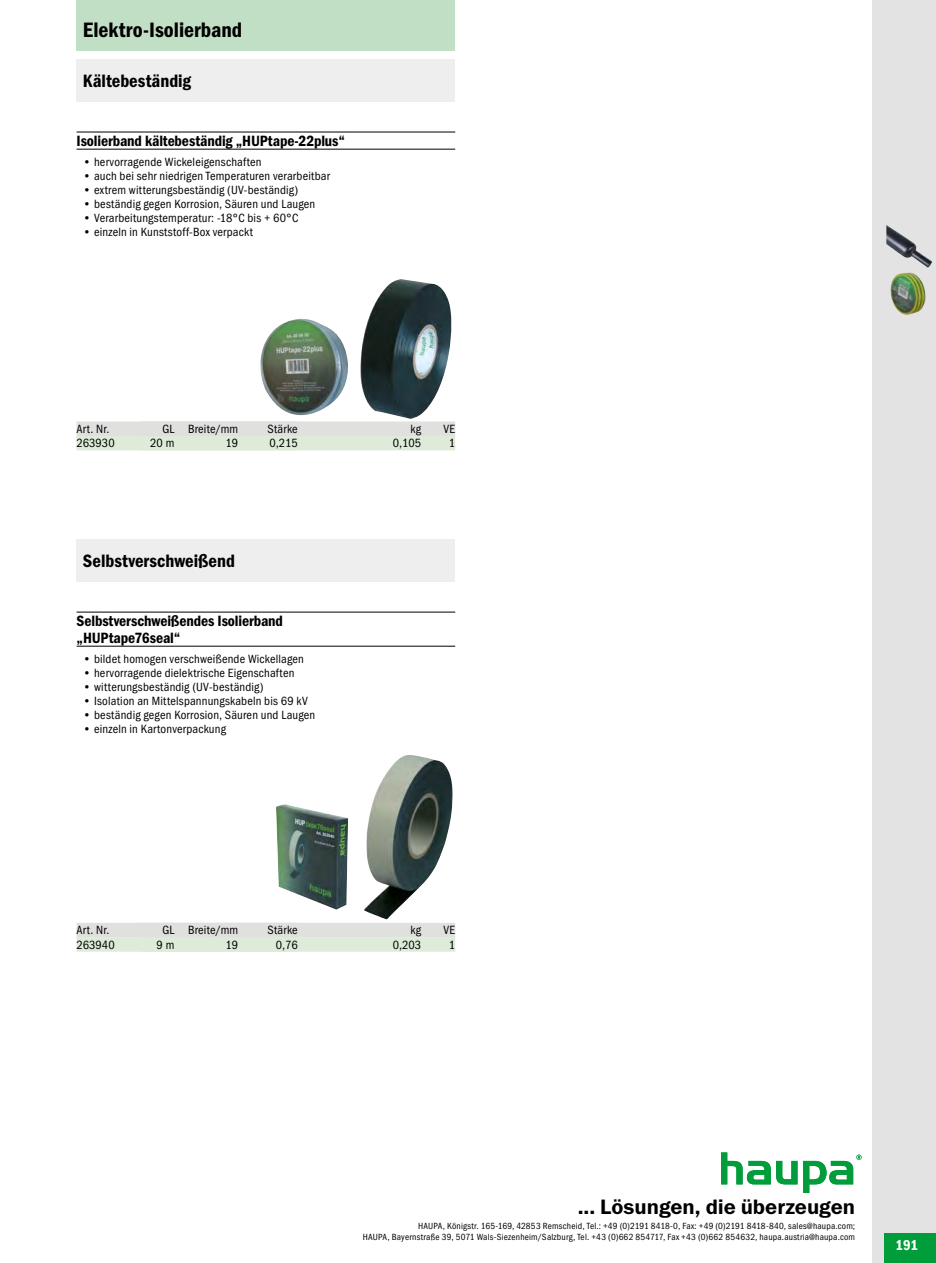
<style>
.page{position:relative;width:936px;height:1263px;background:#fff}
.page>*{position:absolute;margin:0;border:0;box-sizing:border-box;transform-origin:0 0}
.t1{font:21px "Franklin Gothic Demi ITC";color:#000}
.t2{font:21px "Franklin Gothic Demi Cond ITC";color:#000}
.t3{font:18px "Franklin Gothic Demi Cond ITC";color:#000}
.t4{font:15px/17px "Franklin Gothic Demi Cond ITC";letter-spacing:-.01em;color:#000}
.t5{font:15px "Franklin Gothic LT Com Dm Cn";color:#fff}
.t6{font:12px "Franklin Gothic Book Cond ITC";letter-spacing:.015em;color:#000}
.t7{font:9px/10.9px "Franklin Gothic Book Cond ITC";letter-spacing:.025em;color:#000;text-align:right}
</style>
<div class="page">
<svg style="left:721px;top:1152px;width:140px;height:41px"></svg>
<div style="left:872px;top:0;width:63px;height:1263px;background:#e3e3e3"></div>
<div style="left:884px;top:1233px;width:51px;height:30px;background:#009d3a"></div>
<img style="left:890px;top:272px;width:36px;height:43px">
<img style="left:886px;top:225px;width:46px;height:43px">
<div style="left:77px;top:0;width:378px;height:55px;background:#c1dfc4"></div>
<div style="left:72px;top:51px;width:387px;height:9px;background:#fff"></div>
<div style="left:77px;top:60px;width:378px;height:42px;background:#eee"></div>
<hr style="left:77px;top:132px;width:378px;height:1px;background:#000">
<hr style="left:77px;top:149px;width:378px;height:1px;background:#000">
<img style="left:260px;top:279px;width:192px;height:140px">
<svg style="left:77px;top:421px;width:378px;height:29px;background:#dee5dc"></svg>
<div style="left:77px;top:540px;width:378px;height:42px;background:#eee"></div>
<hr style="left:77px;top:612px;width:378px;height:1px;background:#000">
<hr style="left:77px;top:646px;width:378px;height:1px;background:#000">
<img style="left:276px;top:755px;width:176px;height:164px">
<svg style="left:77px;top:923px;width:378px;height:29px;background:#dee5db"></svg>
<h1 class="t2" style="left:83px;top:17px;width:161px">Elektro-Isolierband</h1>
<h2 class="t3" style="left:83px;top:70px;width:110px">Kältebeständig</h2>
<p class="t4" style="left:77px;top:132px;width:270px">Isolierband kältebeständig „HUPtape-22plus“</p>
<p class="t6" style="left:83px;top:155px;width:180px">• hervorragende Wickeleigenschaften</p>
<p class="t6" style="left:83px;top:169px;width:248px">• auch bei sehr niedrigen Temperaturen verarbeitbar</p>
<p class="t6" style="left:83px;top:183px;width:217px">• extrem witterungsbeständig (UV-beständig)</p>
<p class="t6" style="left:83px;top:197px;width:234px">• beständig gegen Korrosion, Säuren und Laugen</p>
<p class="t6" style="left:83px;top:211px;width:217px">• Verarbeitungstemperatur: -18°C bis + 60°C</p>
<p class="t6" style="left:83px;top:225px;width:171px">• einzeln in Kunststoff-Box verpackt</p>
<p class="t6" style="left:162px;top:422px;width:77px">GL Breite/mm</p>
<p class="t6" style="left:267px;top:422px;width:32px">Stärke</p>
<p class="t6" style="left:150px;top:436px;width:26px">20 m</p>
<p class="t6" style="left:225px;top:436px;width:14px">19</p>
<p class="t6" style="left:269px;top:436px;width:30px">0,215</p>
<p class="t6" style="left:77px;top:422px;width:34px">Art. Nr.</p>
<p class="t6" style="left:410px;top:422px;width:12px">kg</p>
<p class="t6" style="left:443px;top:422px;width:13px">VE</p>
<p class="t6" style="left:77px;top:436px;width:40px">263930</p>
<p class="t6" style="left:393px;top:436px;width:30px">0,105</p>
<p class="t6" style="left:449px;top:436px;width:8px">1</p>
<h2 class="t3" style="left:83px;top:550px;width:153px">Selbstverschweißend</h2>
<p class="t4" style="left:77px;top:612px;width:208px">Selbstverschweißendes Isolierband „HUPtape76seal“</p>
<p class="t6" style="left:83px;top:652px;width:222px">• bildet homogen verschweißende Wickellagen</p>
<p class="t6" style="left:83px;top:666px;width:213px">• hervorragende dielektrische Eigenschaften</p>
<p class="t6" style="left:83px;top:680px;width:182px">• witterungsbeständig (UV-beständig)</p>
<p class="t6" style="left:83px;top:694px;width:226px">• Isolation an Mittelspannungskabeln bis 69 kV</p>
<p class="t6" style="left:83px;top:708px;width:234px">• beständig gegen Korrosion, Säuren und Laugen</p>
<p class="t6" style="left:83px;top:722px;width:144px">• einzeln in Kartonverpackung</p>
<p class="t6" style="left:162px;top:923px;width:77px">GL Breite/mm</p>
<p class="t6" style="left:267px;top:923px;width:32px">Stärke</p>
<p class="t6" style="left:156px;top:937px;width:19px">9 m</p>
<p class="t6" style="left:225px;top:937px;width:14px">19</p>
<p class="t6" style="left:276px;top:937px;width:24px">0,76</p>
<p class="t6" style="left:77px;top:923px;width:34px">Art. Nr.</p>
<p class="t6" style="left:410px;top:923px;width:12px">kg</p>
<p class="t6" style="left:443px;top:923px;width:13px">VE</p>
<p class="t6" style="left:77px;top:937px;width:40px">263940</p>
<p class="t6" style="left:393px;top:937px;width:30px">0,203</p>
<p class="t6" style="left:449px;top:937px;width:8px">1</p>
<h1 class="t1" style="left:577px;top:1194px;width:279px">... Lösungen, die überzeugen</h1>
<p class="t7" style="left:363px;top:1221px;width:494px">HAUPA, Königstr. 165-169, 42853 Remscheid, Tel.: +49 (0)2191 8418-0, Fax: +49 (0)2191 8418-840, sales@haupa.com;<br>HAUPA, Bayernstraße 39, 5071 Wals-Siezenheim/Salzburg, Tel. +43 (0)662 854717, Fax +43 (0)662 854632, haupa.austria@haupa.com</p>
<p class="t5" style="left:895px;top:1236px;width:24px">191</p>
</div>
